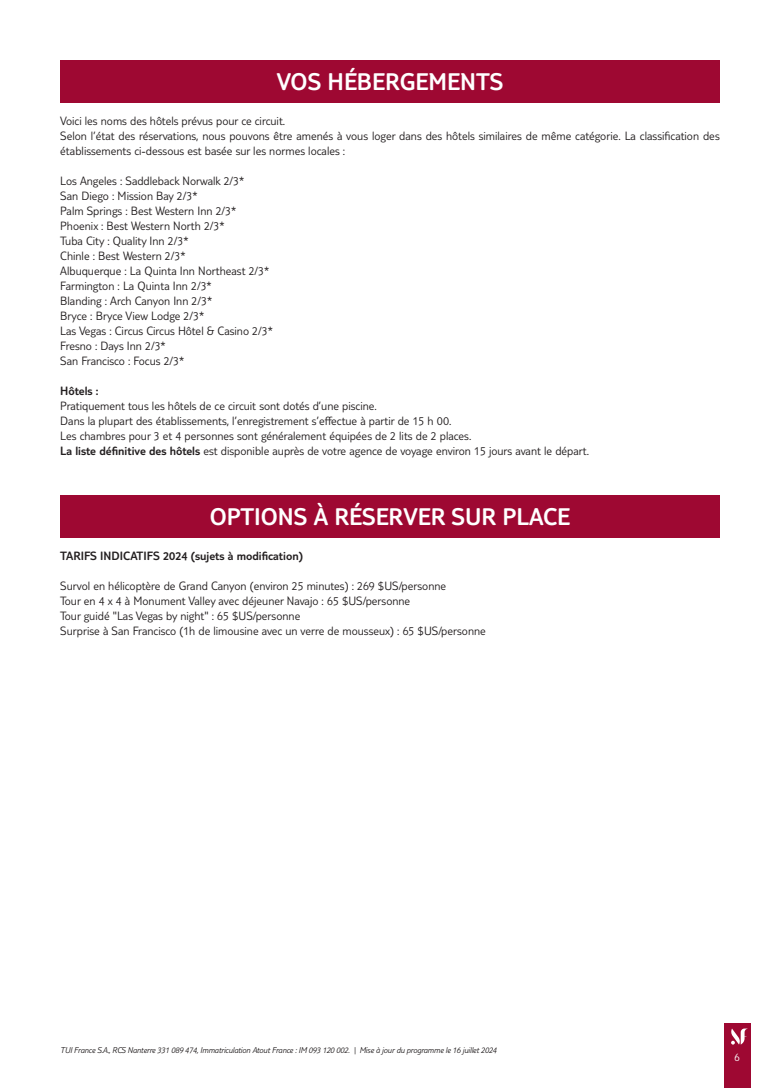
<style>
.page{position:relative;width:780px;height:1088px;background:#fff}
.page>*{position:absolute;margin:0;border:0;box-sizing:border-box;transform-origin:0 0}
.t1{font:300 25px "TUI Type";color:#fff}
.t2{font:300 12.5px/15px "TUI Type";color:#231f20}
.t3{font:300 12.5px "TUI Type";color:#231f20}
.t4{font:300 11.25px "TUI Type";color:#fff}
.t5{font:italic 300 8.75px "TUI Type";letter-spacing:-.02em;color:#231f20}
.s1{font-style:inherit}
</style>
<div class="page">
<div style="left:724px;top:1023px;width:26px;height:65px;background:#9e0832"></div>
<svg style="left:731px;top:1028px;width:17px;height:16px"></svg>
<div style="left:60px;top:60px;width:659px;height:43px;background:#9e0832"></div>
<div style="left:60px;top:495px;width:659px;height:43px;background:#9e0832"></div>
<h1 class="t1" style="left:277px;top:67px;width:228px">VOS HÉBERGEMENTS</h1>
<p class="t2" style="left:60px;top:113px;width:661px">Voici les noms des hôtels prévus pour ce circuit.<br>Selon l’état des réservations, nous pouvons être amenés à vous loger dans des hôtels similaires de même catégorie. La classification des établissements ci-dessous est basée sur les normes locales :</p>
<p class="t2" style="left:60px;top:173px;width:214px">Los Angeles : Saddleback Norwalk 2/3*<br>San Diego : Mission Bay 2/3*<br>Palm Springs : Best Western Inn 2/3*<br>Phoenix : Best Western North 2/3*<br>Tuba City : Quality Inn 2/3*<br>Chinle : Best Western 2/3*<br>Albuquerque : La Quinta Inn Northeast 2/3*<br>Farmington : La Quinta Inn 2/3*<br>Blanding : Arch Canyon Inn 2/3*<br>Bryce : Bryce View Lodge 2/3*<br>Las Vegas : Circus Circus Hôtel &amp; Casino 2/3*<br>Fresno : Days Inn 2/3*<br>San Francisco : Focus 2/3*</p>
<p class="t3" style="left:60px;top:383px;width:40px">Hôtels :</p>
<p class="t2" style="left:60px;top:398px;width:530px">Pratiquement tous les hôtels de ce circuit sont dotés d’une piscine.<br>Dans la plupart des établissements, l’enregistrement s’effectue à partir de 15 h 00.<br>Les chambres pour 3 et 4 personnes sont généralement équipées de 2 lits de 2 places.<br><span class="s1">La liste définitive des hôtels</span> est disponible auprès de votre agence de voyage environ 15 jours avant le départ.</p>
<h1 class="t1" style="left:210px;top:502px;width:362px">OPTIONS À RÉSERVER SUR PLACE</h1>
<p class="t3" style="left:60px;top:549px;width:244px">TARIFS INDICATIFS 2024 (sujets à modification)</p>
<p class="t2" style="left:60px;top:578px;width:427px">Survol en hélicoptère de Grand Canyon (environ 25 minutes) : 269 $US/personne<br>Tour en 4 x 4 à Monument Valley avec déjeuner Navajo : 65 $US/personne<br>Tour guidé "Las Vegas by night" : 65 $US/personne<br>Surprise à San Francisco (1h de limousine avec un verre de mousseux) : 65 $US/personne</p>
<p class="t5" style="left:60px;top:1045px;width:438px">TUI France S.A., RCS Nanterre 331 089 474, Immatriculation Atout France : IM 093 120 002. | Mise à jour du programme le 16 juillet 2024</p>
<p class="t4" style="left:734px;top:1050px;width:7px">6</p>
</div>
